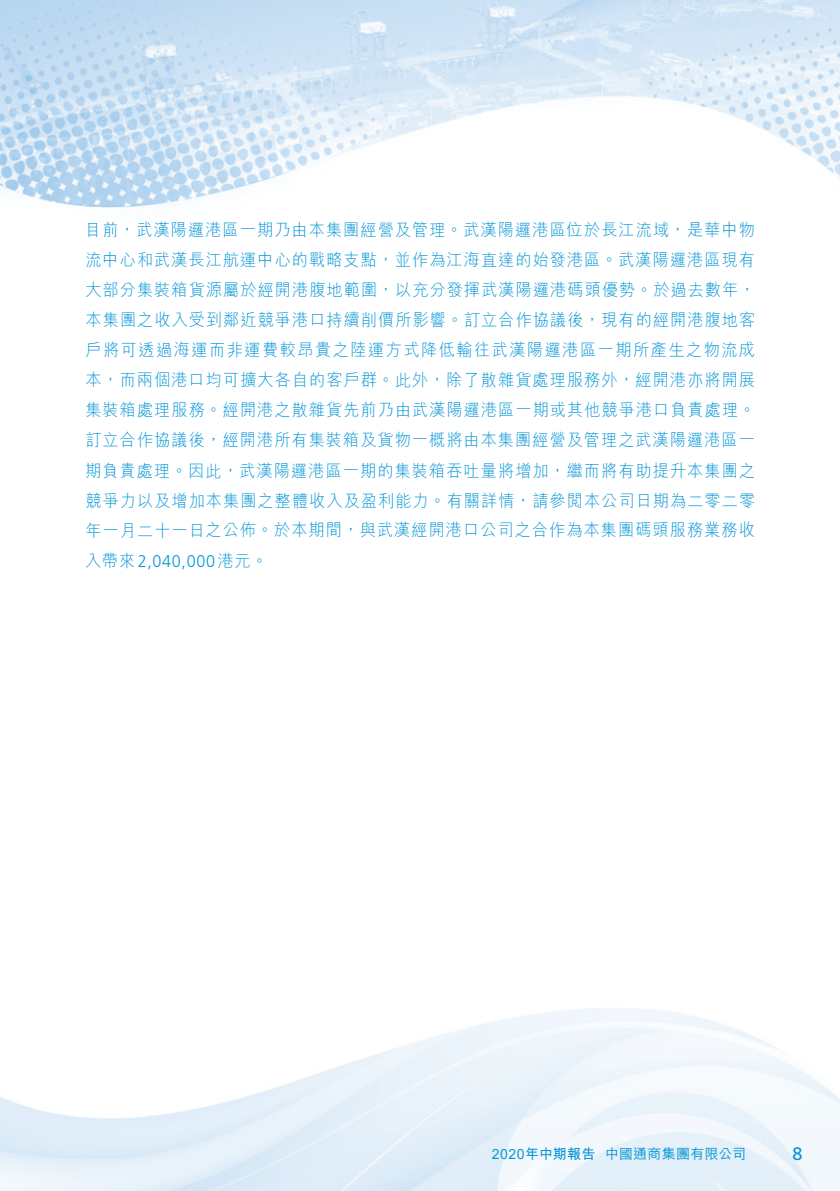
<style>
.page{position:relative;width:840px;height:1191px;background:#fff}
.page>*{position:absolute;margin:0;border:0;box-sizing:border-box;transform-origin:0 0}
.t1{font:18px "Frutiger";color:#0696d7}
.t2{font:300 17px/30px "M Hei HK";letter-spacing:.065em;color:#0696d7;text-align:justify;scale:.95 1}
.t3{font:300 17px "Frutiger";letter-spacing:.04em;color:#0696d7;scale:.95 1}
.t4{font:500 14px "M Hei HK";letter-spacing:.015em;color:#0696d7}
.t5{font:700 14px "M Hei HK";letter-spacing:.02em;color:#0696d7}
.s1{font-family:"M Hei HK"}
</style>
<div class="page">
<img style="left:0;top:0;width:839px;height:1191px">
<p class="t2" style="left:85px;top:214px;width:706px">目前，武漢陽邏港區一期乃由本集團經營及管理。武漢陽邏港區位於長江流域，是華中物流中心和武漢長江航運中心的戰略支點，並作為江海直達的始發港區。武漢陽邏港區現有大部分集裝箱貨源屬於經開港腹地範圍，以充分發揮武漢陽邏港碼頭優勢。於過去數年，本集團之收入受到鄰近競爭港口持續削價所影響。訂立合作協議後，現有的經開港腹地客戶將可透過海運而非運費較昂貴之陸運方式降低輸往武漢陽邏港區一期所產生之物流成本，而兩個港口均可擴大各自的客戶群。此外，除了散雜貨處理服務外，經開港亦將開展集裝箱處理服務。經開港之散雜貨先前乃由武漢陽邏港區一期或其他競爭港口負責處理。訂立合作協議後，經開港所有集裝箱及貨物一概將由本集團經營及管理之武漢陽邏港區一期負責處理。因此，武漢陽邏港區一期的集裝箱吞吐量將增加，繼而將有助提升本集團之競爭力以及增加本集團之整體收入及盈利能力。有關詳情，請參閱本公司日期為二零二零年一月二十一日之公佈。於本期間，與武漢經開港口公司之合作為本集團碼頭服務業務收</p>
<p class="t3" style="left:85px;top:551px;width:193px"><span class="s1">入帶來</span>2,040,000 <span class="s1">港元。</span></p>
<p class="t5" style="left:491px;top:1143px;width:105px">2020年中期報告</p>
<p class="t4" style="left:604px;top:1143px;width:142px">中國通商集團有限公司</p>
<p class="t1" style="left:792px;top:1143px;width:12px">8</p>
</div>
